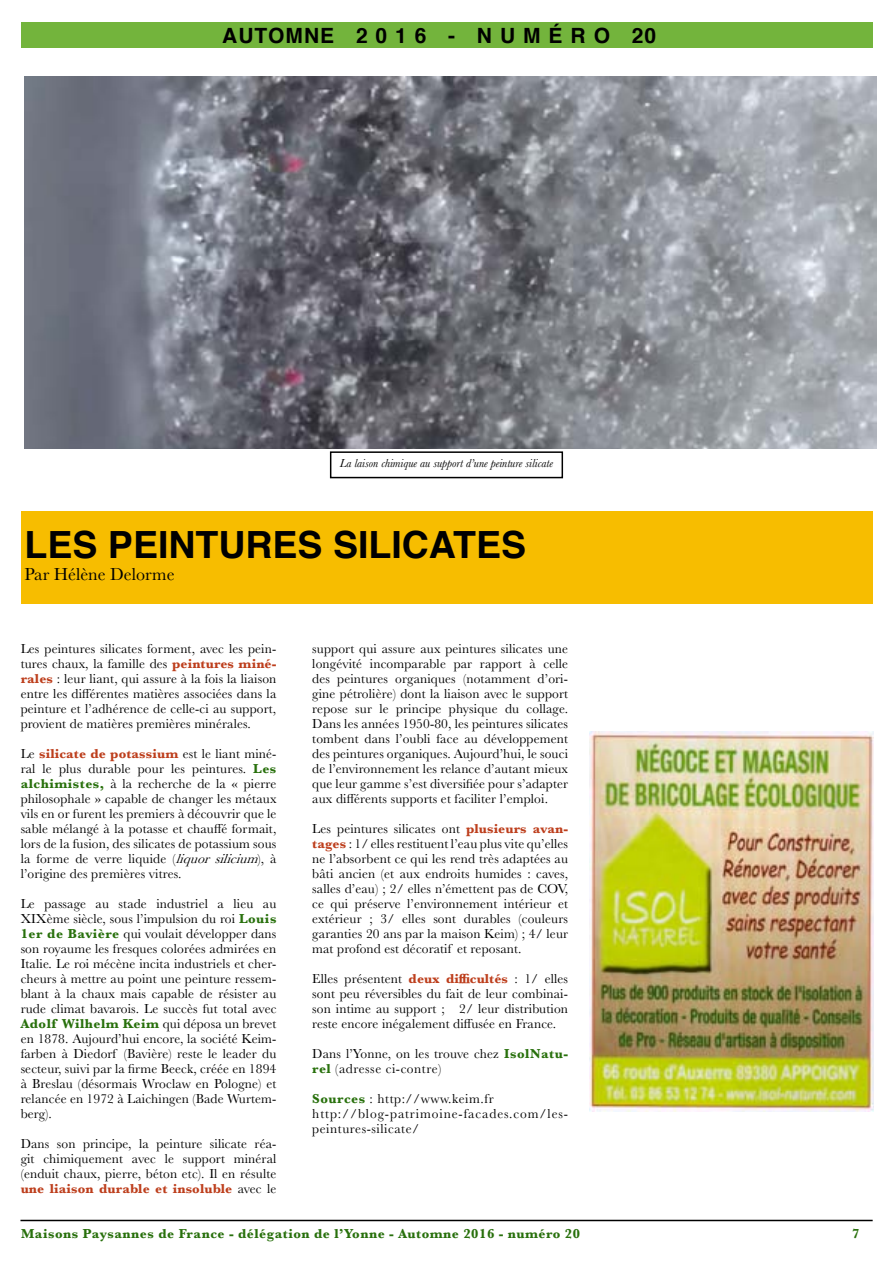
<style>
.page{position:relative;width:893px;height:1263px;background:#fff}
.page>*{position:absolute;margin:0;border:0;box-sizing:border-box;transform-origin:0 0}
.t1{font:700 37.5px "Helvetica";color:#000}
.t2{font:700 21px "Helvetica";letter-spacing:.05em;color:#000}
.t3{font:18px "Baskerville";color:#000}
.t4{font:13.5px/15px "Baskerville";letter-spacing:.01em;color:#000;text-align:justify}
.t5{font:13.5px/15px "Baskerville";letter-spacing:.055em;color:#000}
.t6{font:700 13.5px "Baskerville";letter-spacing:.04em;color:#28700c}
.t7{font:italic 12px "Baskerville";color:#000}
.s1{font-weight:700;color:#bd3e1c}
.s2{font-weight:700;color:#28700c}
.s3{font-style:italic}
</style>
<div class="page">
<div style="left:21px;top:22px;width:851px;height:25px;background:#73b43c"></div>
<hr style="left:20px;top:1220px;width:853px;height:1px;background:#000">
<div style="left:21px;top:512px;width:851px;height:92px;background:#f7bd00"></div>
<img style="left:589px;top:731px;width:284px;height:380px">
<div style="left:330px;top:451px;width:233px;height:27px;border:2px solid #000"></div>
<img style="left:25px;top:76px;width:851px;height:373px">
<h2 class="t2" style="left:222px;top:18px;width:435px">AUTOMNE 2 0 1 6 - N U M É R O 20</h2>
<p class="t7" style="left:340px;top:455px;width:215px">La laison chimique au support d’une peinture silicate</p>
<h1 class="t1" style="left:25px;top:515px;width:503px">LES PEINTURES SILICATES</h1>
<h3 class="t3" style="left:25px;top:562px;width:151px">Par Hélène Delorme</h3>
<p class="t4" style="left:21px;top:642px;width:257px">Les peintures silicates forment, avec les pein&shy;tures chaux, la famille des <span class="s1">peintures miné&shy;rales</span> : leur liant, qui assure à la fois la liaison entre les différentes matières associées dans la peinture et l’adhérence de celle-ci au support, provient de matières premières minérales.</p>
<p class="t4" style="left:21px;top:747px;width:257px">Le <span class="s1">silicate de potassium</span> est le liant miné&shy;ral le plus durable pour les peintures. <span class="s2">Les alchimistes,</span> à la recherche de la « pierre philosophale » capable de changer les métaux vils en or furent les premiers à découvrir que le sable mélangé à la potasse et chauffé formait, lors de la fusion, des silicates de potassium sous la forme de verre liquide (<span class="s3">liquorsilicium</span>), à l’origine des premières vitres.</p>
<p class="t4" style="left:21px;top:897px;width:257px">Le passage au stade industriel a lieu au XIXème siècle, sous l’impulsion du roi <span class="s2">Louis 1er de Bavière</span> qui voulait développer dans son royaume les fresques colorées admirées en Italie. Le roi mécène incita industriels et cher&shy;cheurs à mettre au point une peinture ressem&shy;blant à la chaux mais capable de résister au rude climat bavarois. Le succès fut total avec <span class="s2">Adolf Wilhelm Keim</span> qui déposa un brevet en 1878. Aujourd’hui encore, la société Keim&shy;farben à Diedorf (Bavière) reste le leader du secteur, suivi par la firme Beeck, créée en 1894 à Breslau (désormais Wroclaw en Pologne) et relancée en 1972 à Laichingen (Bade Wurtem&shy;berg).</p>
<p class="t4" style="left:21px;top:1137px;width:257px">Dans son principe, la peinture silicate réa&shy;git chimiquement avec le support minéral (enduit chaux, pierre, béton etc). Il en résulte <span class="s1">une liaison durable et insoluble</span> avec le</p>
<p class="t4" style="left:312px;top:642px;width:257px">support qui assure aux peintures silicates une longévité incomparable par rapport à celle des peintures organiques (notamment d’ori&shy;gine pétrolière) dont la liaison avec le support repose sur le principe physique du collage.<br>Dans les années 1950-80, les peintures silicates tombent dans l’oubli face au développement des peintures organiques. Aujourd’hui, le souci de l’environnement les relance d’autant mieux que leur gamme s’est diversifiée pour s’adapter aux différents supports et faciliter l’emploi.</p>
<p class="t4" style="left:312px;top:822px;width:257px">Les peintures silicates ont <span class="s1">plusieurs avan&shy;tages</span> : 1/ elles restituent l’eau plus vite qu’elles ne l’absorbent ce qui les rend très adaptées au bâti ancien (et aux endroits humides : caves, salles d’eau) ; 2/ elles n’émettent pas de COV, ce qui préserve l’environnement intérieur et extérieur ; 3/ elles sont durables (couleurs garanties 20 ans par la maison Keim) ; 4/ leur mat profond est décoratif et reposant.</p>
<p class="t4" style="left:312px;top:972px;width:257px">Elles présentent <span class="s1">deux difficultés</span> : 1/ elles sont peu réversibles du fait de leur combinai&shy;son intime au support ; 2/ leur distribution reste encore inégalement diffusée en France.</p>
<p class="t4" style="left:312px;top:1047px;width:257px">Dans l’Yonne, on les trouve chez <span class="s2">IsolNatu&shy;rel</span> (adresse ci-contre)</p>
<p class="t5" style="left:312px;top:1092px;width:257px"><span class="s2">Sources</span> : http://www.keim.fr http://blog-patrimoine-facades.com/les&shy;peintures-silicate/</p>
<p class="t6" style="left:21px;top:1224px;width:561px">Maisons Paysannes de France - délégation de l’Yonne - Automne 2016 - numéro 20</p>
<p class="t6" style="left:852px;top:1224px;width:9px">7</p>
</div>
